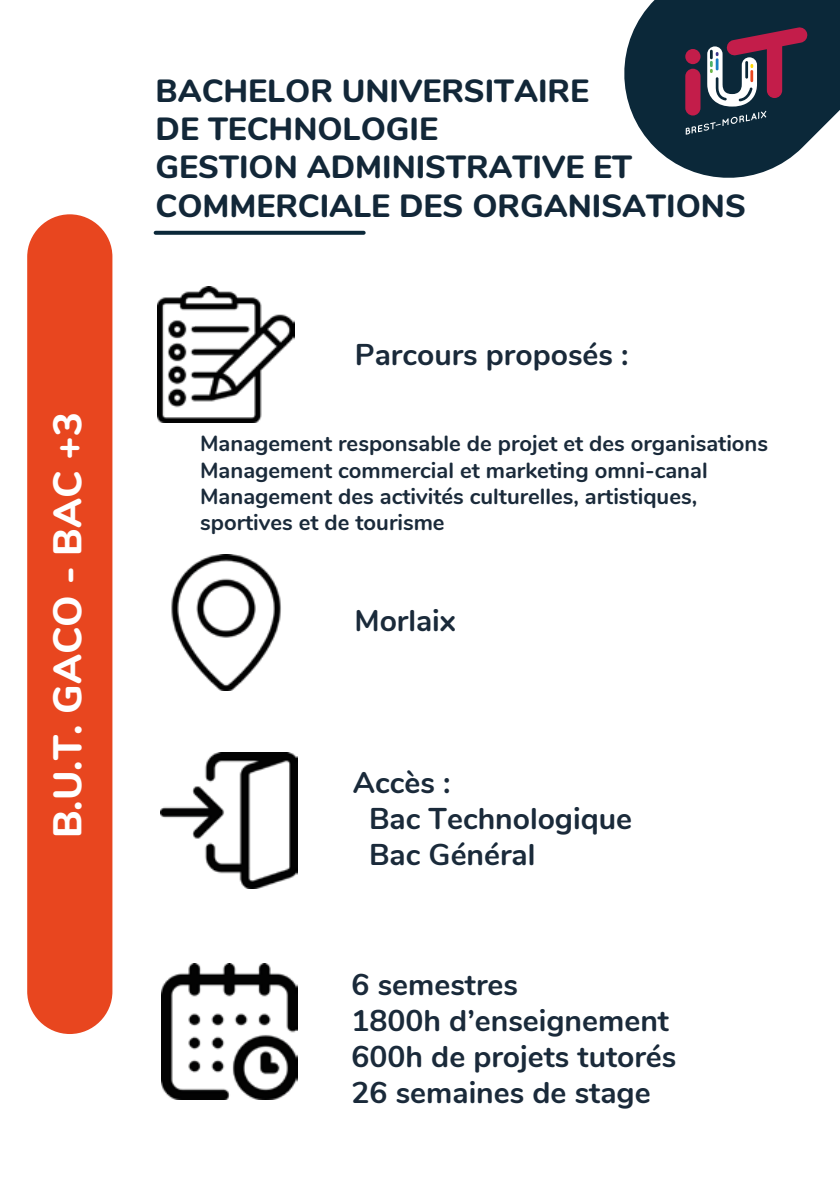
<style>
.page{position:relative;width:840px;height:1191px;background:#fff}
.page>*{position:absolute;margin:0;border:0;box-sizing:border-box;transform-origin:0 0}
.t1{font:800 40px "Nunito";color:#fff}
.t2{font:800 32px/38.4px "Nunito";color:#122738}
.t3{font:700 30px/36px "Nunito";color:#1a2a3a}
.t4{font:700 22px/26.4px "Nunito";color:#1a2a3a}
</style>
<div class="page">
<svg style="left:624px;top:1px;width:215px;height:177px"></svg>
<svg style="left:155px;top:231px;width:208px;height:4px"></svg>
<div style="left:27px;top:214px;width:85px;height:820px;background:#e8461f;border-radius:43px"></div>
<img style="left:158px;top:286px;width:136px;height:136px">
<img style="left:171px;top:554px;width:110px;height:136px">
<img style="left:161px;top:963px;width:136px;height:136px">
<img style="left:161px;top:752px;width:136px;height:136px">
<h1 class="t1" style="left:38px;top:838px;width:428px;rotate:-90deg">B.U.T. GACO - BAC +3</h1>
<h2 class="t2" style="left:155px;top:69px;width:591px">BACHELOR UNIVERSITAIRE<br>DE TECHNOLOGIE<br>GESTION ADMINISTRATIVE ET<br>COMMERCIALE DES ORGANISATIONS</h2>
<h3 class="t3" style="left:354px;top:334px;width:275px">Parcours proposés :</h3>
<p class="t4" style="left:200px;top:429px;width:569px">Management responsable de projet et des organisations Management commercial et marketing omni-canal Management des activités culturelles, artistiques, sportives et de tourisme</p>
<h3 class="t3" style="left:354px;top:601px;width:103px">Morlaix</h3>
<h3 class="t3" style="left:369px;top:762px;width:264px;text-indent:-16px">Accès :<br>Bac Technologique<br>Bac Général</h3>
<h3 class="t3" style="left:351px;top:964px;width:326px">6 semestres<br>1800h d’enseignement<br>600h de projets tutorés<br>26 semaines de stage</h3>
</div>
